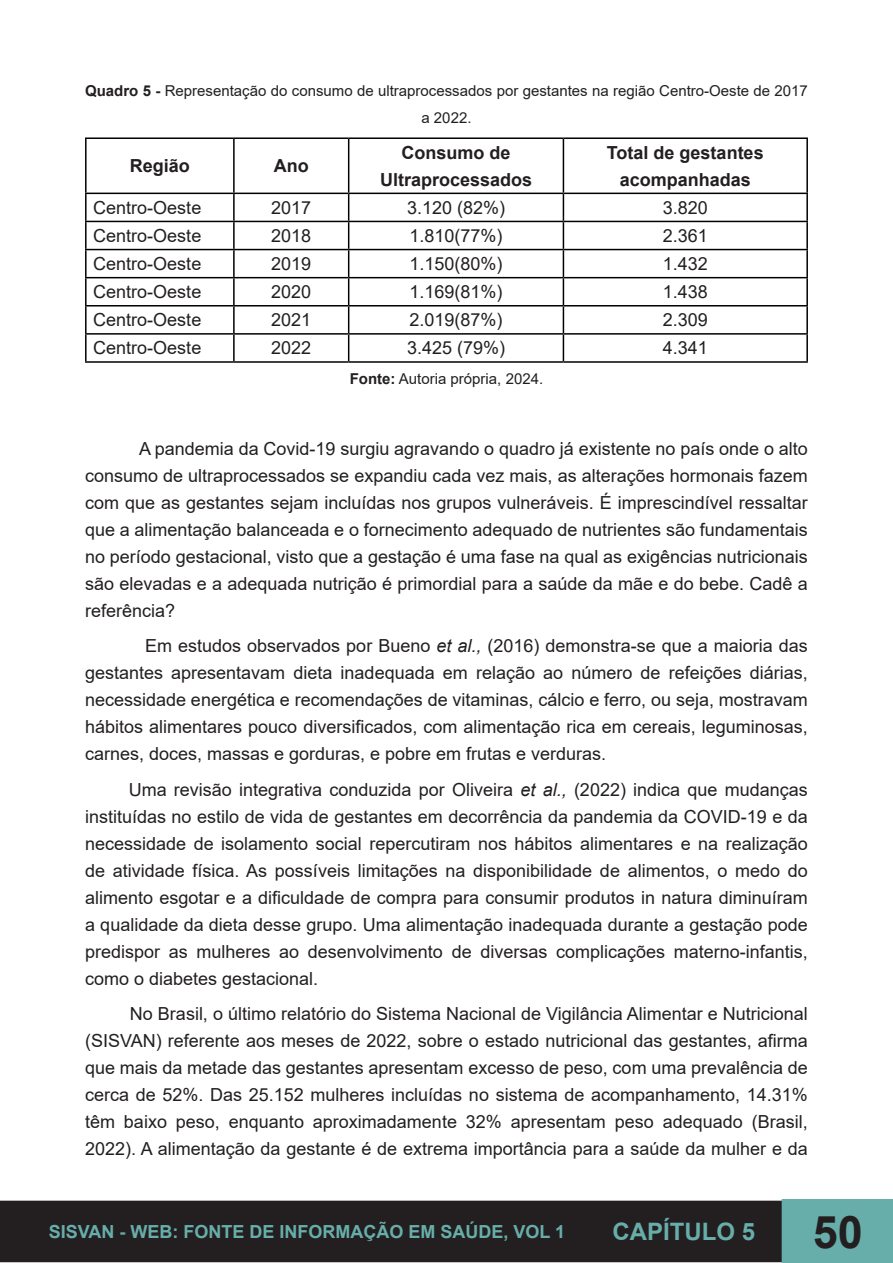
<style>
.page{position:relative;width:893px;height:1263px;background:#fff}
.page>*{position:absolute;margin:0;border:0;box-sizing:border-box;transform-origin:0 0}
.t1{font:700 45px "Arial";color:#231f20}
.t2{font:700 24px "Arial";color:#67aeaa}
.t3{font:18px/27px "Arial";color:#231f20;text-align:justify}
.t4{font:700 18px/27px "Arial";color:#231f20;text-align:center}
.t5{font:700 18px "Arial";color:#67aeaa}
.t6{font:15px/27px "Arial";color:#231f20;text-align:center}
.s1{font-weight:700}
.s2{font-style:italic}
</style>
<div class="page">
<div style="left:1px;top:1201px;width:782px;height:60px;background:#231f20"></div>
<div style="left:0;top:1201px;width:784px;height:61px;border:2px solid #231f20"></div>
<div style="left:782px;top:1200px;width:111px;height:63px;background:#67aeaa"></div>
<div style="left:782px;top:1199px;width:111px;height:64px;border:2px solid #67aeaa"></div>
<hr style="left:85px;top:137px;width:149px;height:2px;background:#000">
<hr style="left:85px;top:139px;width:2px;height:54px;background:#000">
<hr style="left:234px;top:137px;width:115px;height:2px;background:#000">
<hr style="left:233px;top:139px;width:2px;height:54px;background:#000">
<hr style="left:349px;top:137px;width:214px;height:2px;background:#000">
<hr style="left:348px;top:139px;width:1px;height:54px;background:#000">
<hr style="left:563px;top:137px;width:245px;height:2px;background:#000">
<hr style="left:563px;top:139px;width:1px;height:54px;background:#000">
<hr style="left:806px;top:139px;width:2px;height:54px;background:#000">
<hr style="left:85px;top:193px;width:149px;height:1px;background:#000">
<hr style="left:85px;top:194px;width:2px;height:27px;background:#000">
<hr style="left:234px;top:193px;width:115px;height:1px;background:#000">
<hr style="left:233px;top:194px;width:2px;height:27px;background:#000">
<hr style="left:349px;top:193px;width:214px;height:1px;background:#000">
<hr style="left:563px;top:193px;width:245px;height:1px;background:#000">
<hr style="left:806px;top:194px;width:2px;height:27px;background:#000">
<hr style="left:85px;top:221px;width:149px;height:1px;background:#000">
<hr style="left:85px;top:222px;width:2px;height:27px;background:#000">
<hr style="left:234px;top:221px;width:115px;height:1px;background:#000">
<hr style="left:233px;top:222px;width:2px;height:27px;background:#000">
<hr style="left:349px;top:221px;width:214px;height:1px;background:#000">
<hr style="left:563px;top:221px;width:245px;height:1px;background:#000">
<hr style="left:806px;top:222px;width:2px;height:27px;background:#000">
<hr style="left:85px;top:249px;width:149px;height:1px;background:#000">
<hr style="left:85px;top:250px;width:2px;height:27px;background:#000">
<hr style="left:234px;top:249px;width:115px;height:1px;background:#000">
<hr style="left:233px;top:250px;width:2px;height:27px;background:#000">
<hr style="left:349px;top:249px;width:214px;height:1px;background:#000">
<hr style="left:563px;top:249px;width:245px;height:1px;background:#000">
<hr style="left:806px;top:250px;width:2px;height:27px;background:#000">
<hr style="left:85px;top:277px;width:149px;height:1px;background:#000">
<hr style="left:85px;top:278px;width:2px;height:27px;background:#000">
<hr style="left:234px;top:277px;width:115px;height:1px;background:#000">
<hr style="left:233px;top:278px;width:2px;height:27px;background:#000">
<hr style="left:349px;top:277px;width:214px;height:1px;background:#000">
<hr style="left:563px;top:277px;width:245px;height:1px;background:#000">
<hr style="left:806px;top:278px;width:2px;height:27px;background:#000">
<hr style="left:85px;top:305px;width:149px;height:1px;background:#000">
<hr style="left:85px;top:306px;width:2px;height:27px;background:#000">
<hr style="left:234px;top:305px;width:115px;height:1px;background:#000">
<hr style="left:233px;top:306px;width:2px;height:27px;background:#000">
<hr style="left:349px;top:305px;width:214px;height:1px;background:#000">
<hr style="left:563px;top:305px;width:245px;height:1px;background:#000">
<hr style="left:806px;top:306px;width:2px;height:27px;background:#000">
<hr style="left:85px;top:333px;width:149px;height:2px;background:#000">
<hr style="left:85px;top:335px;width:2px;height:26px;background:#000">
<hr style="left:234px;top:333px;width:115px;height:2px;background:#000">
<hr style="left:233px;top:335px;width:2px;height:26px;background:#000">
<hr style="left:349px;top:333px;width:214px;height:2px;background:#000">
<svg style="left:348px;top:194px;width:1px;height:167px"></svg>
<hr style="left:563px;top:333px;width:245px;height:2px;background:#000">
<svg style="left:563px;top:194px;width:1px;height:167px"></svg>
<hr style="left:806px;top:335px;width:2px;height:26px;background:#000">
<hr style="left:85px;top:361px;width:149px;height:2px;background:#000">
<hr style="left:234px;top:361px;width:115px;height:2px;background:#000">
<hr style="left:349px;top:361px;width:214px;height:2px;background:#000">
<hr style="left:563px;top:361px;width:245px;height:2px;background:#000">
<p class="t6" style="left:85px;top:77px;width:724px"><span class="s1">Quadro 5 -</span> Representação do consumo de ultraprocessados por gestantes na região Centro-Oeste de 2017 a 2022.</p>
<p class="t4" style="left:130px;top:153px;width:62px">Região</p>
<p class="t4" style="left:274px;top:153px;width:36px">Ano</p>
<p class="t4" style="left:380px;top:139px;width:154px">Consumo de<br>Ultraprocessados</p>
<p class="t4" style="left:607px;top:139px;width:158px">Total de gestantes acompanhadas</p>
<p class="t3" style="left:93px;top:194px;width:110px">Centro-Oeste</p>
<p class="t3" style="left:271px;top:194px;width:42px">2017</p>
<p class="t3" style="left:407px;top:194px;width:100px">3.120 (82%)</p>
<p class="t3" style="left:663px;top:194px;width:47px">3.820</p>
<p class="t3" style="left:93px;top:222px;width:110px">Centro-Oeste</p>
<p class="t3" style="left:271px;top:222px;width:42px">2018</p>
<p class="t3" style="left:409px;top:222px;width:95px">1.810(77%)</p>
<p class="t3" style="left:663px;top:222px;width:47px">2.361</p>
<p class="t3" style="left:93px;top:250px;width:110px">Centro-Oeste</p>
<p class="t3" style="left:271px;top:250px;width:42px">2019</p>
<p class="t3" style="left:409px;top:250px;width:95px">1.150(80%)</p>
<p class="t3" style="left:663px;top:250px;width:47px">1.432</p>
<p class="t3" style="left:93px;top:278px;width:110px">Centro-Oeste</p>
<p class="t3" style="left:271px;top:278px;width:42px">2020</p>
<p class="t3" style="left:409px;top:278px;width:95px">1.169(81%)</p>
<p class="t3" style="left:663px;top:278px;width:47px">1.438</p>
<p class="t3" style="left:93px;top:306px;width:110px">Centro-Oeste</p>
<p class="t3" style="left:271px;top:306px;width:42px">2021</p>
<p class="t3" style="left:409px;top:306px;width:95px">2.019(87%)</p>
<p class="t3" style="left:663px;top:306px;width:47px">2.309</p>
<p class="t3" style="left:93px;top:335px;width:110px">Centro-Oeste</p>
<p class="t3" style="left:271px;top:335px;width:42px">2022</p>
<p class="t3" style="left:407px;top:335px;width:100px">3.425 (79%)</p>
<p class="t3" style="left:663px;top:335px;width:47px">4.341</p>
<p class="t6" style="left:350px;top:365px;width:195px"><span class="s1">Fonte:</span> Autoria própria, 2024.</p>
<p class="t3" style="left:85px;top:435px;width:724px;text-indent:54px">A pandemia da Covid-19 surgiu agravando o quadro já existente no país onde o alto consumo de ultraprocessados se expandiu cada vez mais, as alterações hormonais fazem com que as gestantes sejam incluídas nos grupos vulneráveis. É imprescindível ressaltar que a alimentação balanceada e o fornecimento adequado de nutrientes são fundamentais no período gestacional, visto que a gestação é uma fase na qual as exigências nutricionais são elevadas e a adequada nutrição é primordial para a saúde da mãe e do bebe. Cadê a referência?</p>
<p class="t3" style="left:85px;top:632px;width:724px;text-indent:60px">Em estudos observados por Bueno <span class="s2">et al.,</span> (2016) demonstra-se que a maioria das gestantes apresentavam dieta inadequada em relação ao número de refeições diárias, necessidade energética e recomendações de vitaminas, cálcio e ferro, ou seja, mostravam hábitos alimentares pouco diversificados, com alimentação rica em cereais, leguminosas, carnes, doces, massas e gorduras, e pobre em frutas e verduras.</p>
<p class="t3" style="left:85px;top:776px;width:724px;text-indent:44px">Uma revisão integrativa conduzida por Oliveira <span class="s2">et al.,</span> (2022) indica que mudanças instituídas no estilo de vida de gestantes em decorrência da pandemia da COVID-19 e da necessidade de isolamento social repercutiram nos hábitos alimentares e na realização de atividade física. As possíveis limitações na disponibilidade de alimentos, o medo do alimento esgotar e a dificuldade de compra para consumir produtos in natura diminuíram a qualidade da dieta desse grupo. Uma alimentação inadequada durante a gestação pode predispor as mulheres ao desenvolvimento de diversas complicações materno-infantis, como o diabetes gestacional.</p>
<p class="t3" style="left:85px;top:1000px;width:724px;text-indent:45px">No Brasil, o último relatório do Sistema Nacional de Vigilância Alimentar e Nutricional (SISVAN) referente aos meses de 2022, sobre o estado nutricional das gestantes, afirma que mais da metade das gestantes apresentam excesso de peso, com uma prevalência de cerca de 52%. Das 25.152 mulheres incluídas no sistema de acompanhamento, 14.31% têm baixo peso, enquanto aproximadamente 32% apresentam peso adequado (Brasil, 2022). A alimentação da gestante é de extrema importância para a saúde da mulher e da</p>
<p class="t5" style="left:49px;top:1219px;width:518px">SISVAN - WEB: FONTE DE INFORMAÇÃO EM SAÚDE, VOL 1</p>
<h2 class="t2" style="left:612px;top:1215px;width:144px">CAPÍTULO 5</h2>
<h1 class="t1" style="left:813px;top:1200px;width:52px">50</h1>
</div>
